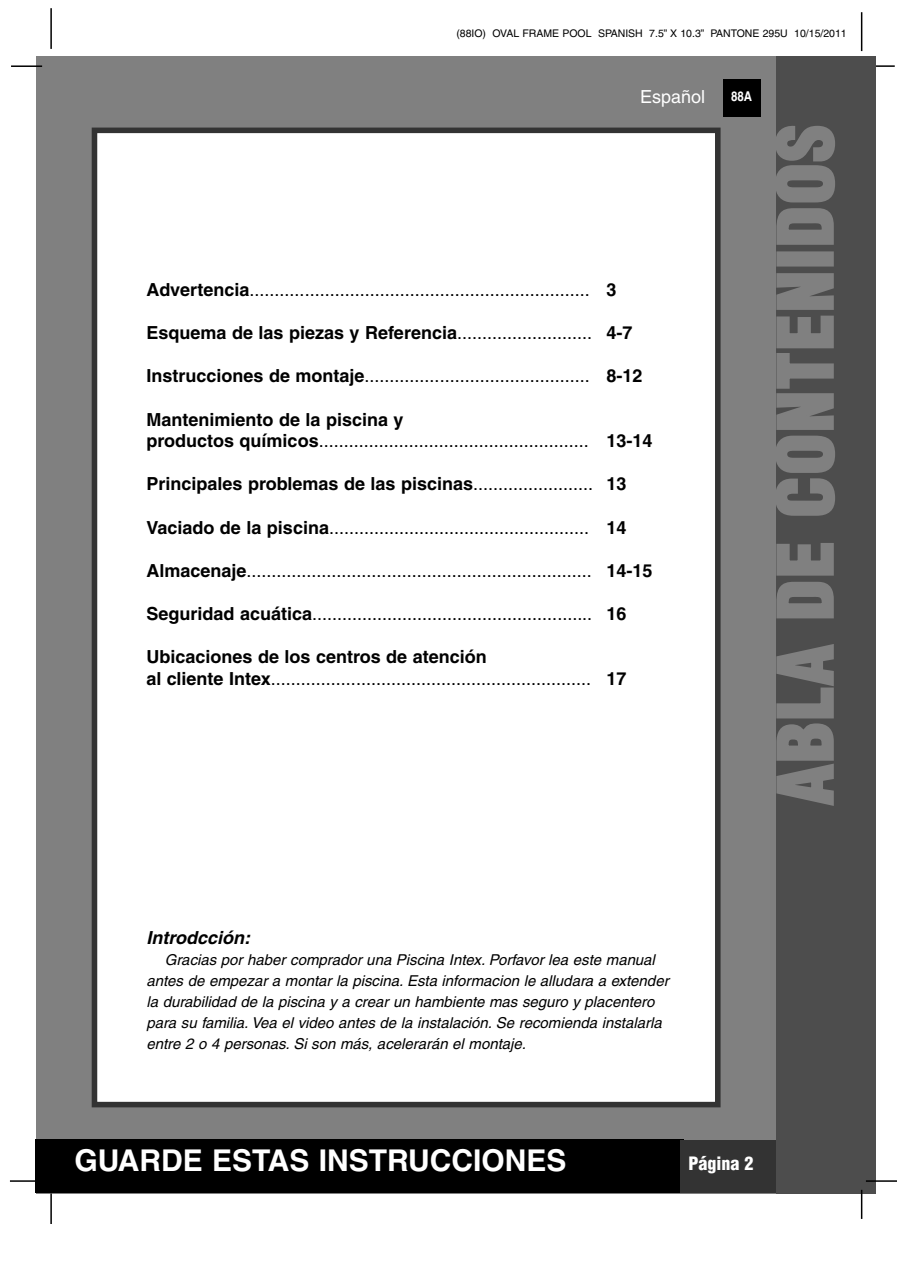
<style>
.page{position:relative;width:897px;height:1264px;background:#fff}
.page>*{position:absolute;margin:0;border:0;box-sizing:border-box;transform-origin:0 0}
.t1{font:900 condensed 73.5px "Helvetica";letter-spacing:.025em;color:#808080}
.t2{font:700 30px "Helvetica";color:#fff}
.t3{font:18px/21.6px "Helvetica";color:#000}
.t4{font:700 18px "Helvetica";color:#000}
.t5{font:italic 700 18px "Helvetica";color:#000}
.t6{font:900 condensed 18px "Helvetica";color:#fff}
.t7{font:18px "Helvetica";color:#fff}
.t8{font:italic 15px/21px "Helvetica";color:#000}
.t9{font:700 13.5px "Helvetica";color:#fff;scale:.85 1}
.t10{font:10.5px "Helvetica";color:#000}
.s1{font-weight:700}
.s2{font-weight:400}
</style>
<div class="page">
<div style="left:36px;top:56px;width:751px;height:1137px;background:#808080"></div>
<div style="left:722px;top:79px;width:38px;height:38px;background:#000"></div>
<hr style="left:863px;top:65px;width:31px;height:2px;background:#000">
<hr style="left:50px;top:8px;width:2px;height:41px;background:#000">
<hr style="left:860px;top:12px;width:2px;height:39px;background:#000">
<div style="left:36px;top:1140px;width:647px;height:53px;background:#000"></div>
<div style="left:680px;top:1140px;width:107px;height:53px;background:#333"></div>
<div style="left:776px;top:56px;width:99px;height:1137px;background:#4d4d4d"></div>
<hr style="left:865px;top:1180px;width:31px;height:1px;background:#000">
<hr style="left:860px;top:1189px;width:2px;height:30px;background:#000">
<hr style="left:50px;top:1193px;width:2px;height:31px;background:#000">
<hr style="left:10px;top:1180px;width:31px;height:1px;background:#000">
<hr style="left:11px;top:65px;width:31px;height:2px;background:#000">
<div style="left:97px;top:133px;width:618px;height:968px;background:#fff"></div>
<div style="left:92px;top:128px;width:628px;height:979px;border:6px solid #333"></div>
<p class="t10" style="left:456px;top:29px;width:392px">(88IO) OVAL FRAME POOL SPANISH 7.5” X 10.3” PANTONE 295U 10/15/2011</p>
<p class="t7" style="left:640px;top:90px;width:67px">Español</p>
<p class="t3" style="left:146px;top:280px;width:471px"><span class="s1">Advertencia</span>.................................................................... <span class="s1">3</span></p>
<p class="t4" style="left:146px;top:326px;width:487px">Esquema de las piezas y Referencia<span class="s2">...........................</span> 4-7</p>
<p class="t3" style="left:146px;top:367px;width:497px"><span class="s1">Instrucciones de montaje</span>............................................. <span class="s1">8-12</span></p>
<p class="t3" style="left:146px;top:410px;width:507px"><span class="s1">Mantenimiento de la piscina y<br>productos químicos</span>...................................................... <span class="s1">13-14</span></p>
<p class="t4" style="left:146px;top:477px;width:481px">Principales problemas de las piscinas<span class="s2">........................</span> 13</p>
<p class="t3" style="left:146px;top:518px;width:481px"><span class="s1">Vaciado de la piscina</span>.................................................... <span class="s1">14</span></p>
<p class="t3" style="left:146px;top:561px;width:507px"><span class="s1">Almacenaje</span>..................................................................... <span class="s1">14-15</span></p>
<p class="t3" style="left:146px;top:604px;width:481px"><span class="s1">Seguridad acuática</span>........................................................ <span class="s1">16</span></p>
<p class="t3" style="left:146px;top:648px;width:481px"><span class="s1">Ubicaciones de los centros de atención<br>al cliente Intex</span>................................................................ <span class="s1">17</span></p>
<p class="t9" style="left:731px;top:92px;width:26px">88A</p>
<h1 class="t1" style="left:777px;top:805px;width:682px;rotate:-90deg">ABLA DE CONTENIDOS</h1>
<p class="t5" style="left:146px;top:930px;width:105px">Introdcción:</p>
<p class="t8" style="left:146px;top:950px;width:523px;text-indent:18px">Gracias por haber comprador una Piscina Intex. Porfavor lea este manual antes de empezar a montar la piscina. Esta informacion le alludara a extender la durabilidad de la piscina y a crear un hambiente mas seguro y placentero para su familia. Vea el video antes de la instalación. Se recomienda instalarla entre 2 o 4 personas. Si son más, acelerarán el montaje.</p>
<h2 class="t2" style="left:74px;top:1149px;width:493px">GUARDE ESTAS INSTRUCCIONES</h2>
<p class="t6" style="left:688px;top:1156px;width:66px">Página 2</p>
</div>
